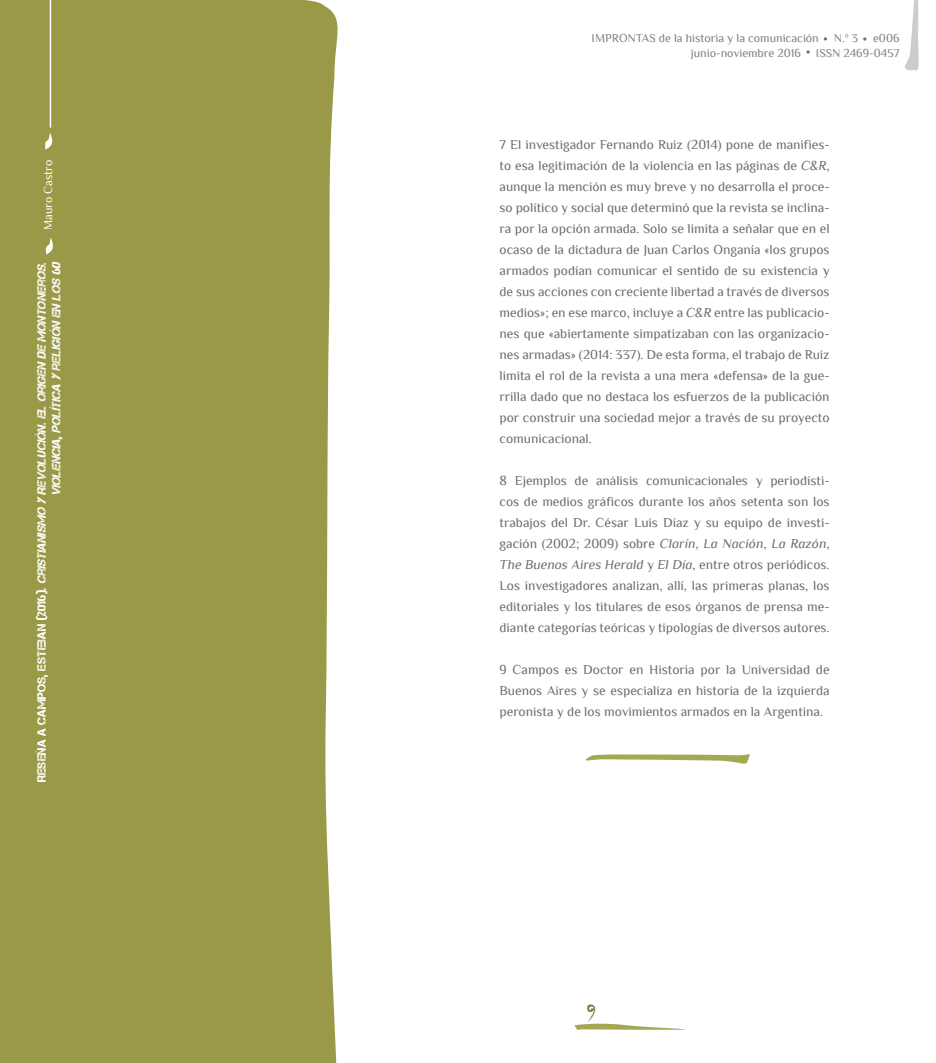
<style>
.page{position:relative;width:936px;height:1063px;background:#fff}
.page>*{position:absolute;margin:0;border:0;box-sizing:border-box;transform-origin:0 0}
.t1{font:24px "Chiller";color:#737d42}
.tx_notas{font:13.5px/21px "Philosopher";color:#6c6d70;text-align:justify}
.t2{font:italic 12px/14.4px "Captureit";color:#fff;text-align:right}
.t3{font:12px "Philosopher";color:#808080}
.t4{font:12px "Philosopher";color:#fff}
.s1{font-style:normal}
.s2{font-style:italic}
</style>
<div class="page">
<div style="left:0;top:0;width:338px;height:1063px;background:#999947"></div>
<hr style="left:50px;top:0;width:1px;height:128px;background:#fff">
<svg style="left:44px;top:238px;width:11px;height:16px"></svg>
<svg style="left:44px;top:133px;width:10px;height:17px"></svg>
<svg style="left:574px;top:1023px;width:112px;height:7px"></svg>
<svg style="left:863px;top:37px;width:3px;height:4px"></svg>
<svg style="left:904px;top:0;width:15px;height:70px"></svg>
<svg style="left:586px;top:754px;width:163px;height:10px"></svg>
<p class="t4" style="left:42px;top:230px;width:72px;rotate:-90deg">Mauro Castro</p>
<p class="t2" style="left:35px;top:782px;width:524px;rotate:-90deg"><span class="s1">R e s e ñ a a C a m p o s , E s t e b a n ( 2 0 1 6 ) .</span> Cristianismo y Revolución.El origen de Montoneros.<br>Violencia,política y religión en los 60</p>
<p class="t3" style="left:591px;top:32px;width:268px">IMPRONTAS de la historia y la comunicación N.º 3</p>
<p class="t3" style="left:873px;top:32px;width:28px">e006</p>
<p class="t3" style="left:690px;top:46px;width:112px">junio-noviembre 2016</p>
<p class="t3" style="left:815px;top:46px;width:85px">ISSN 2469-0457</p>
<p class="tx_notas" style="left:499px;top:134px;width:331px">7 El investigador Fernando Ruiz (2014) pone de manifies&shy;to esa legitimación de la violencia en las páginas de <span class="s2">C&amp;R</span>, aunque la mención es muy breve y no desarrolla el proce&shy;so político y social que determinó que la revista se inclina&shy;ra por la opción armada. Solo se limita a señalar que en el ocaso de la dictadura de Juan Carlos Onganía «los grupos armados podían comunicar el sentido de su existencia y de sus acciones con creciente libertad a través de diversos medios»; en ese marco, incluye a <span class="s2">C&amp;R</span> entre las publicacio&shy;nes que «abiertamente simpatizaban con las organizacio&shy;nes armadas» (2014: 337). De esta forma, el trabajo de Ruiz limita el rol de la revista a una mera «defensa» de la gue&shy;rrilla dado que no destaca los esfuerzos de la publicación por construir una sociedad mejor a través de su proyecto comunicacional.</p>
<p class="tx_notas" style="left:499px;top:470px;width:331px">8 Ejemplos de análisis comunicacionales y periodísti&shy;cos de medios gráficos durante los años setenta son los trabajos del Dr. César Luis Díaz y su equipo de investi&shy;gación (2002; 2009) sobre <span class="s2">Clarín</span>, <span class="s2">La Nación</span>, <span class="s2">La Razón</span>, <span class="s2">The Buenos Aires Herald</span> y <span class="s2">El Día</span>, entre otros periódicos.<br>Los investigadores analizan, allí, las primeras planas, los editoriales y los titulares de esos órganos de prensa me&shy;diante categorías teóricas y tipologías de diversos autores.</p>
<p class="tx_notas" style="left:499px;top:659px;width:331px">9 Campos es Doctor en Historia por la Universidad de Buenos Aires y se especializa en historia de la izquierda peronista y de los movimientos armados en la Argentina.</p>
<h1 class="t1" style="left:587px;top:1000px;width:11px">9</h1>
</div>
